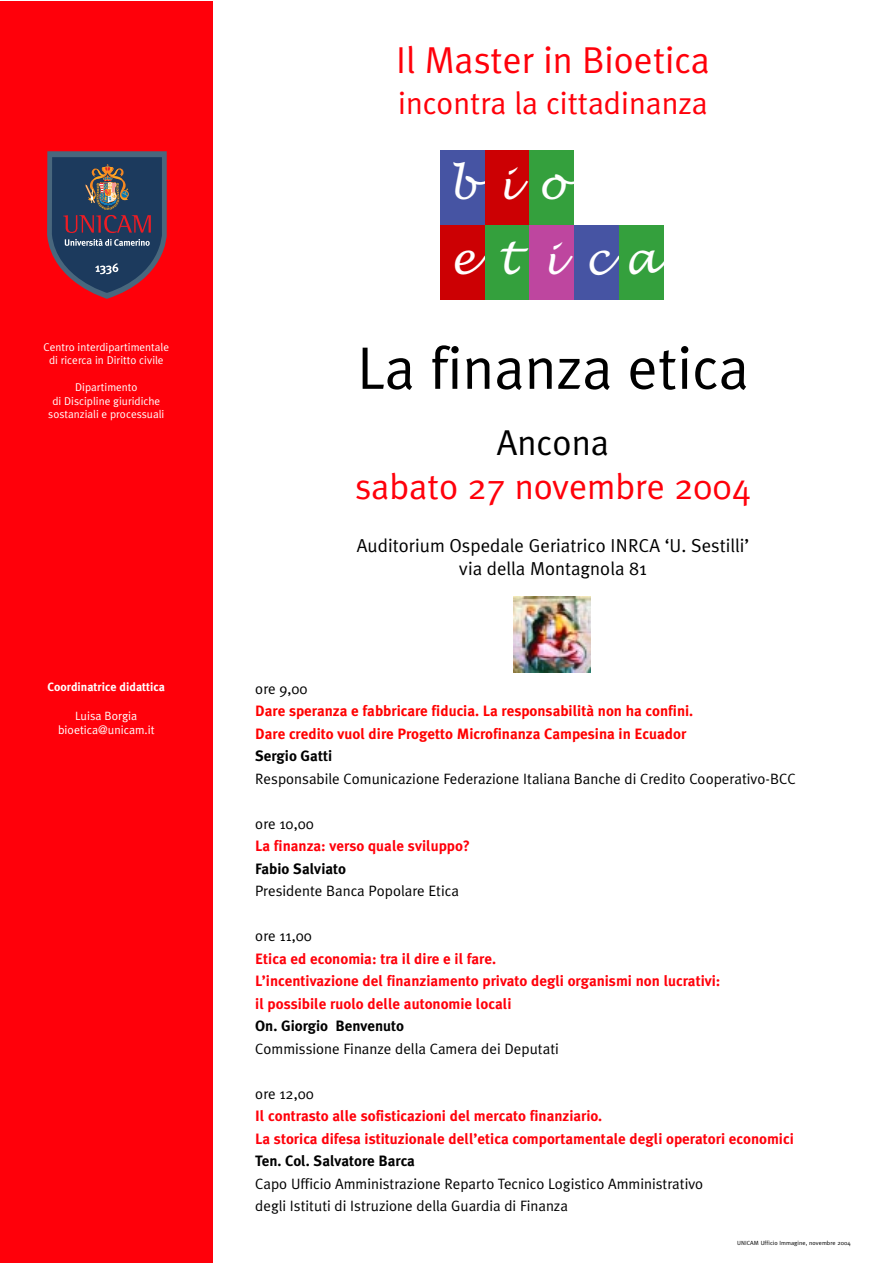
<style>
.page{position:relative;width:893px;height:1263px;background:#fff}
.page>*{position:absolute;margin:0;border:0;box-sizing:border-box;transform-origin:0 0}
.t1{font:60px "Meta Plus Normal";color:#000}
.t2{font:italic 43.5px/74.4px "Lucida Handwriting";letter-spacing:.495em;color:#fff}
.t3{font:37.5px "Meta Plus Normal";color:#ff000a}
.t4{font:36px "Meta Plus Normal";color:#ff000a}
.t5{font:36px "Meta Plus Normal";color:#000}
.t6{font:31.5px "Meta Plus Normal";color:#ff000a}
.t7{font:18.75px/22.5px "Meta Plus Normal";color:#000;text-align:center}
.t8{font:700 15px/22.5px "Meta Plus";color:#ff000a}
.t9{font:15px/22.5px "Meta Plus Normal";color:#000}
.t10{font:700 15px/22.5px "Meta Plus";color:#f00}
.t11{font:700 15px "Meta Plus";color:#000}
.t12{font:12px/14.4px "Meta Plus Normal";color:#fff;text-align:center}
.t13{font:700 12px "Meta Plus";color:#fff}
.t14{font:11.25px/13.5px "Meta Plus Normal";color:#fff;text-align:center}
.t15{font:6px "Meta Plus Normal";letter-spacing:.01em;color:#000}
</style>
<div class="page">
<div style="left:0;top:2px;width:213px;height:1261px;background:#ff000a"></div>
<svg style="left:47px;top:151px;width:120px;height:148px;background:#523f57"></svg>
<div style="left:440px;top:150px;width:45px;height:75px;background:#4654a3"></div>
<div style="left:485px;top:150px;width:44px;height:75px;background:#cc0003"></div>
<div style="left:529px;top:150px;width:45px;height:75px;background:#34a03d"></div>
<div style="left:440px;top:225px;width:45px;height:74px;background:#cc0003"></div>
<div style="left:485px;top:225px;width:44px;height:74px;background:#34a03d"></div>
<div style="left:529px;top:225px;width:45px;height:74px;background:#be469f"></div>
<div style="left:574px;top:225px;width:45px;height:74px;background:#4654a3"></div>
<div style="left:619px;top:225px;width:44px;height:74px;background:#34a03d"></div>
<img style="left:514px;top:596px;width:76px;height:77px">
<p class="t14" style="left:44px;top:341px;width:127px">Centro interdipartimentale di ricerca in Diritto civile</p>
<p class="t14" style="left:48px;top:382px;width:118px">Dipartimento<br>di Discipline giuridiche sostanziali e processuali</p>
<p class="t13" style="left:48px;top:683px;width:119px">Coordinatrice didattica</p>
<p class="t12" style="left:58px;top:710px;width:98px">Luisa Borgia bioetica@unicam.it</p>
<h3 class="t3" style="left:396px;top:47px;width:315px">Il Master in Bioetica</h3>
<h3 class="t6" style="left:398px;top:91px;width:311px">incontra la cittadinanza</h3>
<h2 class="t2" style="left:448px;top:150px;width:212px">bio etica</h2>
<h1 class="t1" style="left:357px;top:346px;width:393px">La finanza etica</h1>
<h3 class="t5" style="left:497px;top:429px;width:114px">Ancona</h3>
<h3 class="t4" style="left:355px;top:474px;width:397px">sabato 27 novembre 2004</h3>
<p class="t7" style="left:357px;top:536px;width:394px">Auditorium Ospedale Geriatrico INRCA ‘U. Sestilli’ via della Montagnola 81</p>
<p class="t9" style="left:255px;top:679px;width:54px">ore 9,00</p>
<p class="t10" style="left:255px;top:701px;width:439px">Dare speranza e fabbricare fiducia. La responsabilità non ha confini.<br>Dare credito vuol dire Progetto Microfinanza Campesina in Ecuador</p>
<p class="t11" style="left:255px;top:751px;width:78px">Sergio Gatti</p>
<p class="t9" style="left:255px;top:769px;width:542px">Responsabile Comunicazione Federazione Italiana Banche di Credito Cooperativo-BCC</p>
<p class="t9" style="left:255px;top:814px;width:60px">ore 10,00</p>
<p class="t8" style="left:255px;top:836px;width:216px">La finanza: verso quale sviluppo?</p>
<p class="t11" style="left:255px;top:863px;width:92px">Fabio Salviato</p>
<p class="t9" style="left:255px;top:881px;width:205px">Presidente Banca Popolare Etica</p>
<p class="t9" style="left:255px;top:926px;width:58px">ore 11,00</p>
<p class="t8" style="left:255px;top:949px;width:466px">Etica ed economia: tra il dire e il fare.<br>L’incentivazione del finanziamento privato degli organismi non lucrativi: il possibile ruolo delle autonomie locali</p>
<p class="t11" style="left:255px;top:1021px;width:150px">On. Giorgio Benvenuto</p>
<p class="t9" style="left:255px;top:1039px;width:305px">Commissione Finanze della Camera dei Deputati</p>
<p class="t9" style="left:255px;top:1084px;width:60px">ore 12,00</p>
<p class="t8" style="left:255px;top:1106px;width:540px">Il contrasto alle sofisticazioni del mercato finanziario.<br>La storica difesa istituzionale dell’etica comportamentale degli operatori economici</p>
<p class="t11" style="left:255px;top:1156px;width:161px">Ten. Col. Salvatore Barca</p>
<p class="t9" style="left:255px;top:1174px;width:449px">Capo Ufficio Amministrazione Reparto Tecnico Logistico Amministrativo degli Istituti di Istruzione della Guardia di Finanza</p>
<p class="t15" style="left:737px;top:1241px;width:115px">UNICAM Ufficio Immagine, novembre 2004</p>
</div>
